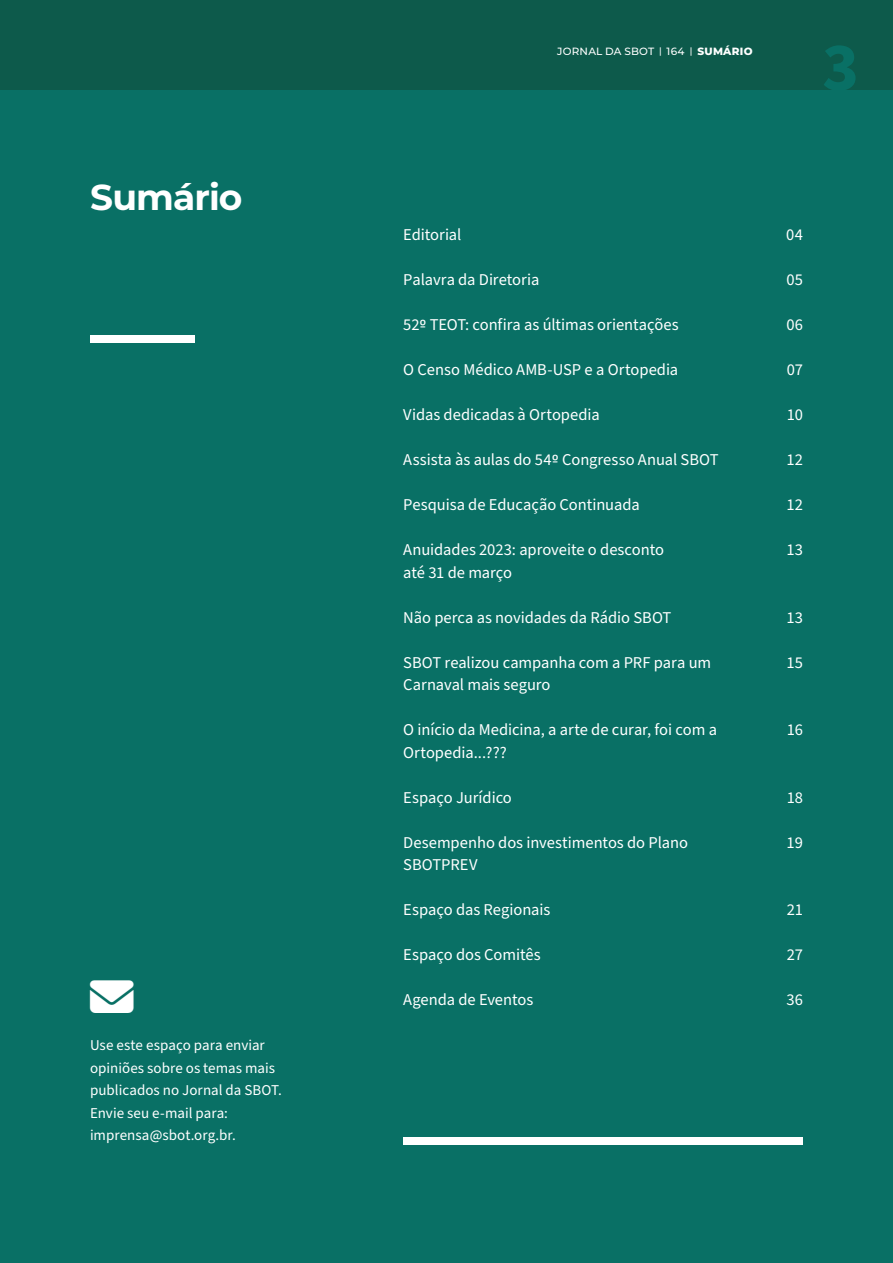
<style>
.page{position:relative;width:893px;height:1263px;background:#097065}
.page>*{position:absolute;margin:0;border:0;box-sizing:border-box;transform-origin:0 0}
.t1{font:700 69px "Source Sans Pro";color:#097065}
.t2{font:43.5px "Font Awesome 6 Free Solid";color:#fff}
.t3{font:700 36px "Montserrat";letter-spacing:-.025em;color:#fff}
.t4{font:16.5px/22.5px "Source Sans Pro";letter-spacing:-.005em;color:#fff}
.t5{font:15px/22.5px "Source Sans Pro";color:#fff}
.t6{font:500 10.5px "Montserrat";letter-spacing:.02em;color:#fff}
.s1{font-size:9px}
.s2{font-weight:800}
.s3{font-family:"Calibri"}
</style>
<div class="page">
<div style="left:0;top:0;width:893px;height:90px;background:#0d5a4b"></div>
<div style="left:90px;top:335px;width:104px;height:8px;background:#fff"></div>
<div style="left:403px;top:1138px;width:400px;height:7px;background:#fff"></div>
<h3 class="t3" style="left:90px;top:171px;width:154px">Sumário</h3>
<h2 class="t2" style="left:90px;top:974px;width:45px">■❖●□</h2>
<p class="t5" style="left:90px;top:1034px;width:194px">Use este espaço para enviar opiniões sobre os temas mais publicados no Jornal da SBOT.<br>Envie seu e-mail para: imprensa@sbot.org.br.</p>
<p class="t6" style="left:557px;top:44px;width:197px">JORNAL DA SBOT <span class="s1">|</span> 164 <span class="s1">|</span> <span class="s2">SUMÁRIO</span></p>
<h1 class="t1" style="left:822px;top:20px;width:38px">3</h1>
<p class="t4" style="left:403px;top:224px;width:60px">Editorial</p>
<p class="t4" style="left:403px;top:269px;width:138px">Palavra da Diretoria</p>
<p class="t4" style="left:403px;top:314px;width:277px">52<span class="s3">º</span> TEOT: confira as últimas orientações</p>
<p class="t4" style="left:403px;top:359px;width:276px">O Censo Médico AMB-USP e a Ortopedia</p>
<p class="t4" style="left:403px;top:404px;width:198px">Vidas dedicadas à Ortopedia</p>
<p class="t4" style="left:403px;top:449px;width:317px">Assista às aulas do 54<span class="s3">º</span> Congresso Anual SBOT</p>
<p class="t4" style="left:403px;top:494px;width:238px">Pesquisa de Educação Continuada</p>
<p class="t4" style="left:403px;top:539px;width:262px">Anuidades 2023: aproveite o desconto até 31 de março</p>
<p class="t4" style="left:403px;top:606px;width:270px">Não perca as novidades da Rádio SBOT</p>
<p class="t4" style="left:403px;top:651px;width:309px">SBOT realizou campanha com a PRF para um<br>Carnaval mais seguro</p>
<p class="t4" style="left:403px;top:719px;width:315px">O início da Medicina, a arte de curar, foi com a<br>Ortopedia...???</p>
<p class="t4" style="left:403px;top:786px;width:110px">Espaço Jurídico</p>
<p class="t4" style="left:403px;top:831px;width:286px">Desempenho dos investimentos do Plano<br>SBOTPREV</p>
<p class="t4" style="left:403px;top:899px;width:149px">Espaço das Regionais</p>
<p class="t4" style="left:403px;top:944px;width:139px">Espaço dos Comitês</p>
<p class="t4" style="left:403px;top:989px;width:131px">Agenda de Eventos</p>
<p class="t4" style="left:786px;top:224px;width:18px">04</p>
<p class="t4" style="left:786px;top:269px;width:18px">05</p>
<p class="t4" style="left:786px;top:314px;width:18px">06</p>
<p class="t4" style="left:787px;top:359px;width:18px">07</p>
<p class="t4" style="left:787px;top:404px;width:18px">10</p>
<p class="t4" style="left:786px;top:449px;width:18px">12</p>
<p class="t4" style="left:786px;top:494px;width:18px">12</p>
<p class="t4" style="left:786px;top:539px;width:18px">13</p>
<p class="t4" style="left:786px;top:606px;width:18px">13</p>
<p class="t4" style="left:786px;top:651px;width:18px">15</p>
<p class="t4" style="left:787px;top:719px;width:18px">16</p>
<p class="t4" style="left:787px;top:786px;width:18px">18</p>
<p class="t4" style="left:786px;top:831px;width:18px">19</p>
<p class="t4" style="left:787px;top:899px;width:18px">21</p>
<p class="t4" style="left:787px;top:944px;width:18px">27</p>
<p class="t4" style="left:786px;top:989px;width:18px">36</p>
</div>
